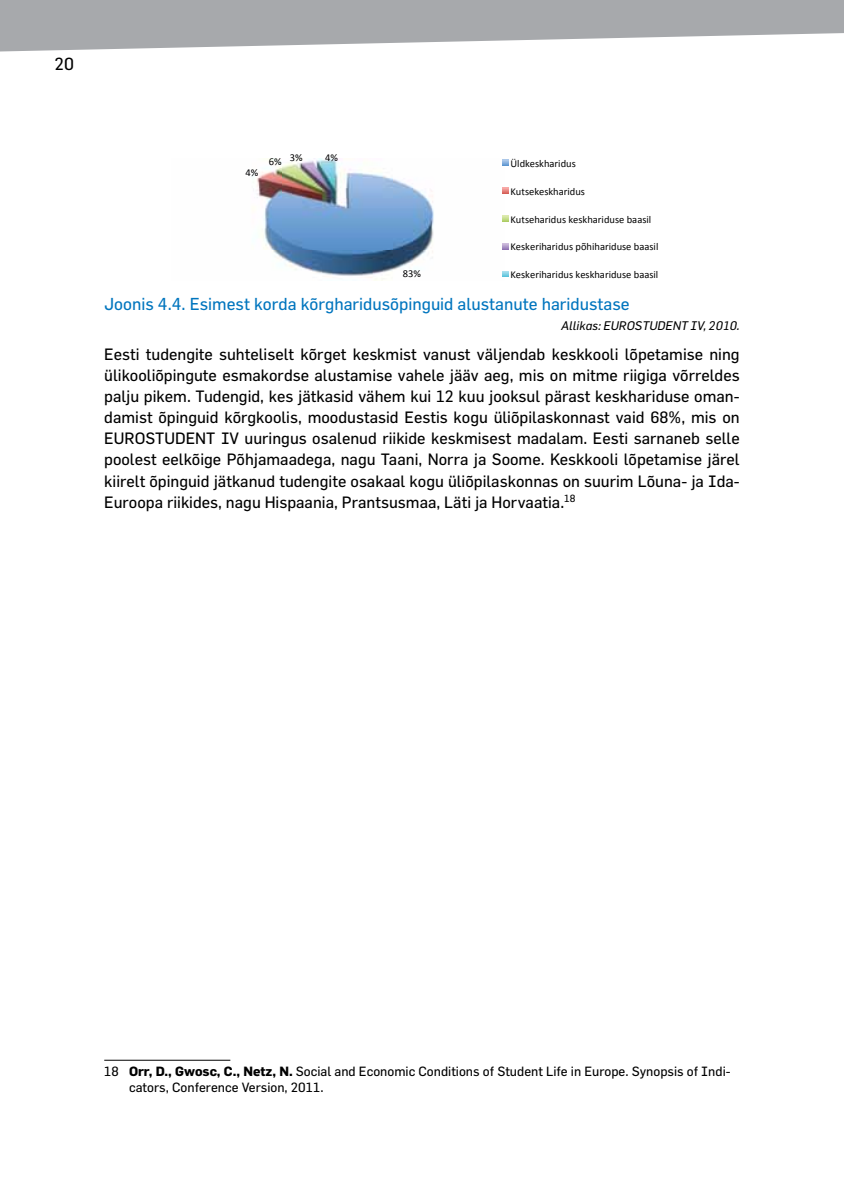
<style>
.page{position:relative;width:844px;height:1191px;background:#fff}
.page>*{position:absolute;margin:0;border:0;box-sizing:border-box;transform-origin:0 0}
.t1{font:17.15px "Flama";color:#000}
.Joonis_pealkiri{font:16.97px "Flama";color:#0075be}
.tekst{font:16.1px/21px "Flama";color:#000;text-align:justify}
.Footnote{font:13.12px/15.8px "Flama";color:#000}
.Joonise_allikas{font:italic 12.25px "Flama";color:#000}
.t2{font:10.5px "Calibri";color:#000001}
.s1{font-weight:700}
</style>
<div class="page">
<svg style="left:0;top:0;width:843px;height:52px;fill:#a7a9ac"></svg>
<img style="left:252px;top:159px;width:252px;height:122px">
<svg style="left:502px;top:160px;width:6px;height:6px"></svg>
<svg style="left:502px;top:188px;width:6px;height:5px"></svg>
<svg style="left:502px;top:215px;width:6px;height:6px"></svg>
<svg style="left:502px;top:243px;width:6px;height:6px"></svg>
<svg style="left:502px;top:271px;width:6px;height:6px"></svg>
<hr style="left:104px;top:1059px;width:126px;height:1px;background:#000">
<p class="t1" style="left:55px;top:54px;width:21px">20</p>
<p class="t2" style="left:269px;top:153px;width:35px">6% 3%</p>
<p class="t2" style="left:325px;top:151px;width:14px">4%</p>
<p class="t2" style="left:510px;top:157px;width:67px">Üldkeskharidus</p>
<p class="t2" style="left:510px;top:185px;width:76px">Kutsekeskharidus</p>
<p class="t2" style="left:510px;top:212px;width:142px">Kutseharidus keskhariduse baasil</p>
<p class="t2" style="left:510px;top:240px;width:149px">Keskeriharidus põhihariduse baasil</p>
<p class="t2" style="left:510px;top:268px;width:149px">Keskeriharidus keskhariduse baasil</p>
<p class="Joonis_pealkiri" style="left:104px;top:294px;width:526px">Joonis 4.4. Esimest korda kõrgharidusõpinguid alustanute haridustase</p>
<p class="Joonise_allikas" style="left:561px;top:318px;width:180px">Allikas: EUROSTUDENT IV, 2010.</p>
<p class="tekst" style="left:104px;top:344px;width:637px">Eesti tudengite suhteliselt kõrget keskmist vanust väljendab keskkooli lõpetamise ning ülikooliõpingute esmakordse alustamise vahele jääv aeg, mis on mitme riigiga võrreldes palju pikem. Tudengid, kes jätkasid vähem kui 12 kuu jooksul pärast keskhariduse oman&shy;damist õpinguid kõrgkoolis, moodustasid Eestis kogu üliõpilaskonnast vaid 68%, mis on EUROSTUDENT IV uuringus osalenud riikide keskmisest madalam. Eesti sarnaneb selle poolest eelkõige Põhjamaadega, nagu Taani, Norra ja Soome. Keskkooli lõpetamise järel kiirelt õpinguid jätkanud tudengite osakaal kogu üliõpilaskonnas on suurim Lõuna- ja Ida-Euroopa riikides, nagu Hispaania, Prantsusmaa, Läti ja Horvaatia.<sup>18</sup></p>
<p class="t2" style="left:245px;top:166px;width:14px">4%</p>
<p class="t2" style="left:402px;top:267px;width:20px">83%</p>
<p class="Footnote" style="left:129px;top:1063px;width:602px;text-indent:-25px">18 <span class="s1">Orr, D., Gwosc, C., Netz, N.</span> Social and Economic Conditions of Student Life in Europe. Synopsis of Indi&shy;cators, Conference Version, 2011.</p>
</div>
